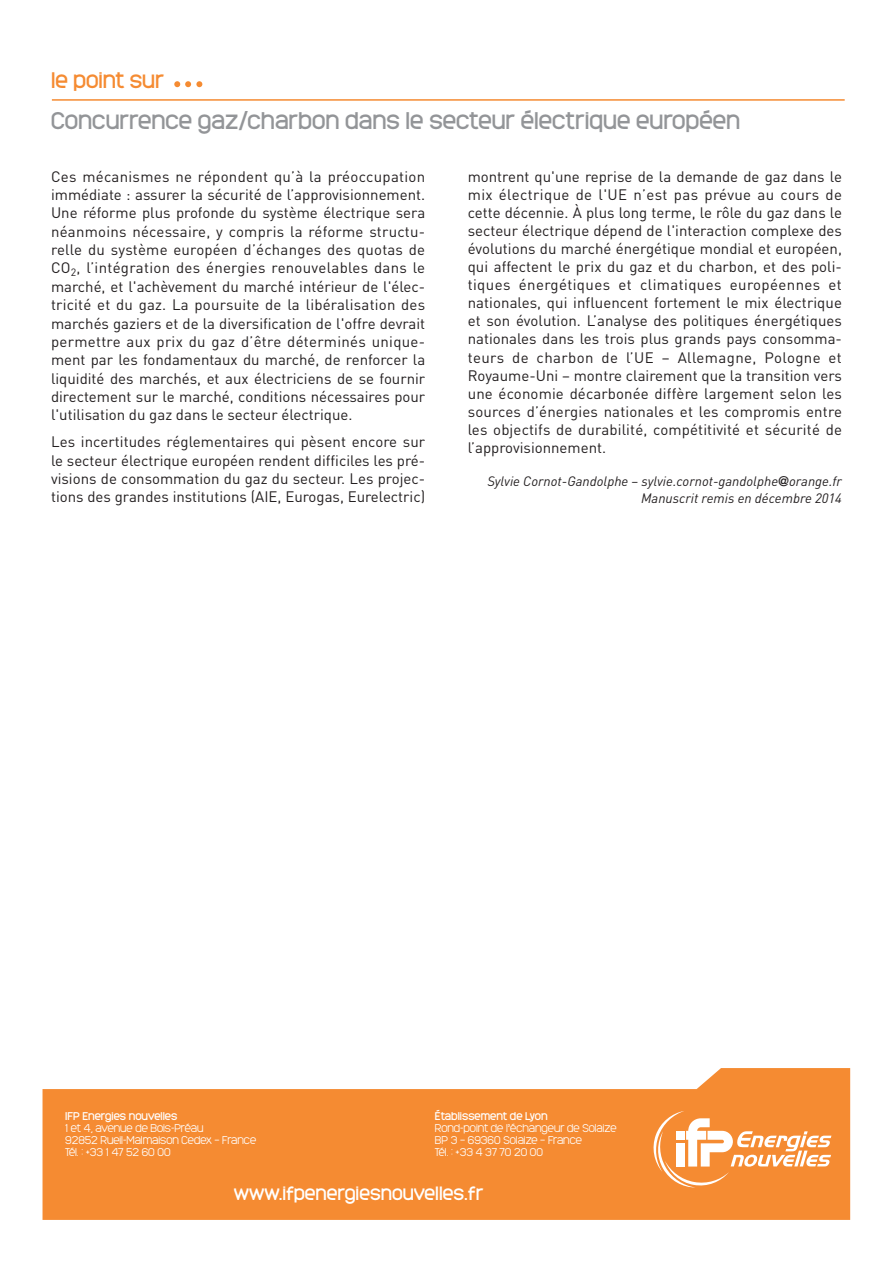
<style>
.page{position:relative;width:893px;height:1263px;background:#fff}
.page>*{position:absolute;margin:0;border:0;box-sizing:border-box;transform-origin:0 0}
.t1{font:22.5px "Monark";color:#939598}
.t2{font:21px "Monark";color:#f58b32}
.t3{font:18px "Monark";color:#fff}
.t4{font:15px/18.3px "DIN";color:#231f20;text-align:justify}
.t5{font:italic 13.5px/16.6px "DIN";color:#231f20;text-align:right}
.t6{font:300 10.5px/12px "Monark";color:#fff}
.t7{font:10.5px "Monark";color:#fff}
.s1{font-family:"Helvetica LT Std"}
</style>
<div class="page">
<svg style="left:43px;top:1068px;width:807px;height:152px;background:#f69a4c"></svg>
<svg style="left:653px;top:1111px;width:178px;height:76px"></svg>
<svg style="left:174px;top:81px;width:28px;height:6px"></svg>
<hr style="left:52px;top:99px;width:793px;height:2px;background:#f58b32">
<h2 class="t2" style="left:51px;top:65px;width:115px">le point sur</h2>
<h1 class="t1" style="left:51px;top:105px;width:691px">Concurrence gaz/charbon dans le secteur électrique européen</h1>
<p class="t4" style="left:51px;top:167px;width:376px">Ces mécanismes ne répondent qu’à la préoccupation immédiate : assurer la sécurité de l’approvisionnement.<br>Une réforme plus profonde du système électrique sera néanmoins nécessaire, y compris la réforme structu&shy;relle du système européen d’échanges des quotas de CO<sub>2</sub>, l’intégration des énergies renouvelables dans le marché, et l'achèvement du marché intérieur de l'élec&shy;tricité et du gaz. La poursuite de la libéralisation des marchés gaziers et de la diversification de l'offre devrait permettre aux prix du gaz d’être déterminés unique&shy;ment par les fondamentaux du marché, de renforcer la liquidité des marchés, et aux électriciens de se fournir directement sur le marché, conditions nécessaires pour l'utilisation du gaz dans le secteur électrique.</p>
<p class="t4" style="left:51px;top:432px;width:376px">Les incertitudes réglementaires qui pèsent encore sur le secteur électrique européen rendent difficiles les pré&shy;visions de consommation du gaz du secteur. Les projec&shy;tions des grandes institutions (AIE, Eurogas, Eurelectric)</p>
<p class="t4" style="left:468px;top:167px;width:376px">montrent qu'une reprise de la demande de gaz dans le mix électrique de l'UE n’est pas prévue au cours de cette décennie. À plus long terme, le rôle du gaz dans le secteur électrique dépend de l'interaction complexe des évolutions du marché énergétique mondial et européen, qui affectent le prix du gaz et du charbon, et des poli&shy;tiques énergétiques et climatiques européennes et nationales, qui influencent fortement le mix électrique et son évolution. L’analyse des politiques énergétiques nationales dans les trois plus grands pays consomma&shy;teurs de charbon de l’UE – Allemagne, Pologne et Royaume-Uni – montre clairement que la transition vers une économie décarbonée diffère largement selon les sources d’énergies nationales et les compromis entre les objectifs de durabilité, compétitivité et sécurité de l’approvisionnement.</p>
<p class="t5" style="left:487px;top:473px;width:356px">Sylvie Cornot-Gandolphe – sylvie.cornot-gandolphe<span class="s1">@</span>orange.fr<br>Manuscrit remis en décembre 2014</p>
<p class="t7" style="left:65px;top:1109px;width:114px">IFP Energies nouvelles</p>
<p class="t6" style="left:65px;top:1122px;width:192px">1 et 4, avenue de Bois-Préau<br>92852 Rueil-Malmaison Cedex – France<br>Tél. : +33 1 47 52 60 00</p>
<p class="t7" style="left:435px;top:1109px;width:114px">Établissement de Lyon</p>
<p class="t6" style="left:435px;top:1122px;width:183px">Rond-point de l’échangeur de Solaize<br>BP 3 – 69360 Solaize – France<br>Tél. : +33 4 37 70 20 00</p>
<p class="t3" style="left:234px;top:1181px;width:251px">www.ifpenergiesnouvelles.fr</p>
</div>
